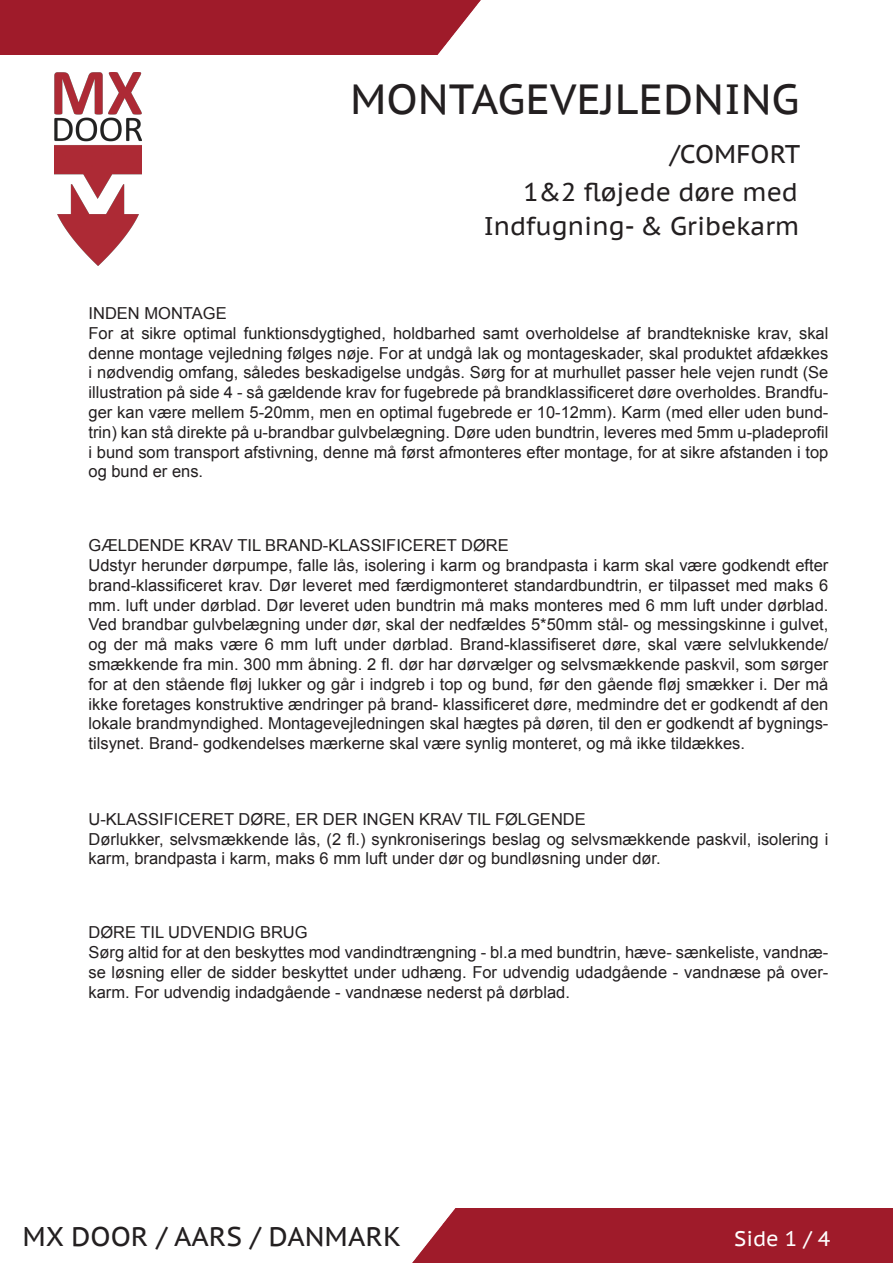
<style>
.page{position:relative;width:893px;height:1263px;background:#fff}
.page>*{position:absolute;margin:0;border:0;box-sizing:border-box;transform-origin:0 0}
.t1{font:42px "PT Sans Caption";color:#231f20}
.t2{font:27px "PT Sans Caption";color:#231f20}
.t3{font:25.5px "PT Sans Caption";color:#231f20}
.t4{font:21px "PT Sans Caption";color:#fff}
.t5{font:16.5px/19.8px "Arial";color:#231f20;text-align:justify}
</style>
<div class="page">
<img style="left:54px;top:72px;width:87px;height:194px">
<div style="left:0;top:0;width:481px;height:54px;background:#9f1b2a"></div>
<div style="left:412px;top:1209px;width:481px;height:54px;background:#9f1b2a"></div>
<p class="t1" style="left:350px;top:72px;width:451px">MONTAGEVEJLEDNING</p>
<p class="t3" style="left:670px;top:138px;width:132px">/COMFORT</p>
<p class="t3" style="left:523px;top:175px;width:276px">1&amp;2 fløjede døre med</p>
<p class="t3" style="left:484px;top:209px;width:317px">Indfugning- &amp; Gribekarm</p>
<p class="t5" style="left:89px;top:303px;width:140px">INDEN MONTAGE</p>
<p class="t5" style="left:89px;top:323px;width:741px">For at sikre optimal funktionsdygtighed, holdbarhed samt overholdelse af brandtekniske krav, skal denne montage vejledning følges nøje. For at undgå lak og montageskader, skal produktet afdækkes i nødvendig omfang, således beskadigelse undgås. Sørg for at murhullet passer hele vejen rundt (Se illustration på side 4 - så gældende krav for fugebrede på brandklassificeret døre overholdes. Brandfu&shy;ger kan være mellem 5-20mm, men en optimal fugebrede er 10-12mm). Karm (med eller uden bund&shy;trin) kan stå direkte på u-brandbar gulvbelægning. Døre uden bundtrin, leveres med 5mm u-pladeprofil i bund som transport afstivning, denne må først afmonteres efter montage, for at sikre afstanden i top og bund er ens.</p>
<p class="t5" style="left:89px;top:536px;width:422px">GÆLDENDE KRAV TIL BRAND-KLASSIFICERET DØRE</p>
<p class="t5" style="left:89px;top:555px;width:741px">Udstyr herunder dørpumpe, falle lås, isolering i karm og brandpasta i karm skal være godkendt efter brand-klassificeret krav. Dør leveret med færdigmonteret standardbundtrin, er tilpasset med maks 6 mm. luft under dørblad. Dør leveret uden bundtrin må maks monteres med 6 mm luft under dørblad.<br>Ved brandbar gulvbelægning under dør, skal der nedfældes 5*50mm stål- og messingskinne i gulvet, og der må maks være 6 mm luft under dørblad. Brand-klassifiseret døre, skal være selvlukkende/ smækkende fra min. 300 mm åbning. 2 fl. dør har dørvælger og selvsmækkende paskvil, som sørger for at den stående fløj lukker og går i indgreb i top og bund, før den gående fløj smækker i. Der må ikke foretages konstruktive ændringer på brand- klassificeret døre, medmindre det er godkendt af den lokale brandmyndighed. Montagevejledningen skal hægtes på døren, til den er godkendt af bygnings&shy;tilsynet. Brand- godkendelses mærkerne skal være synlig monteret, og må ikke tildækkes.</p>
<p class="t5" style="left:89px;top:809px;width:499px">U-KLASSIFICERET DØRE, ER DER INGEN KRAV TIL FØLGENDE</p>
<p class="t5" style="left:89px;top:829px;width:741px">Dørlukker, selvsmækkende lås, (2 fl.) synkroniserings beslag og selvsmækkende paskvil, isolering i karm, brandpasta i karm, maks 6 mm luft under dør og bundløsning under dør.</p>
<p class="t5" style="left:89px;top:923px;width:221px">DØRE TIL UDVENDIG BRUG</p>
<p class="t5" style="left:89px;top:942px;width:741px">Sørg altid for at den beskyttes mod vandindtrængning - bl.a med bundtrin, hæve- sænkeliste, vandnæ&shy;se løsning eller de sidder beskyttet under udhæng. For udvendig udadgående - vandnæse på over&shy;karm. For udvendig indadgående - vandnæse nederst på dørblad.</p>
<p class="t2" style="left:22px;top:1219px;width:380px">MX DOOR / AARS / DANMARK</p>
<p class="t4" style="left:734px;top:1225px;width:98px">Side 1 / 4</p>
</div>
